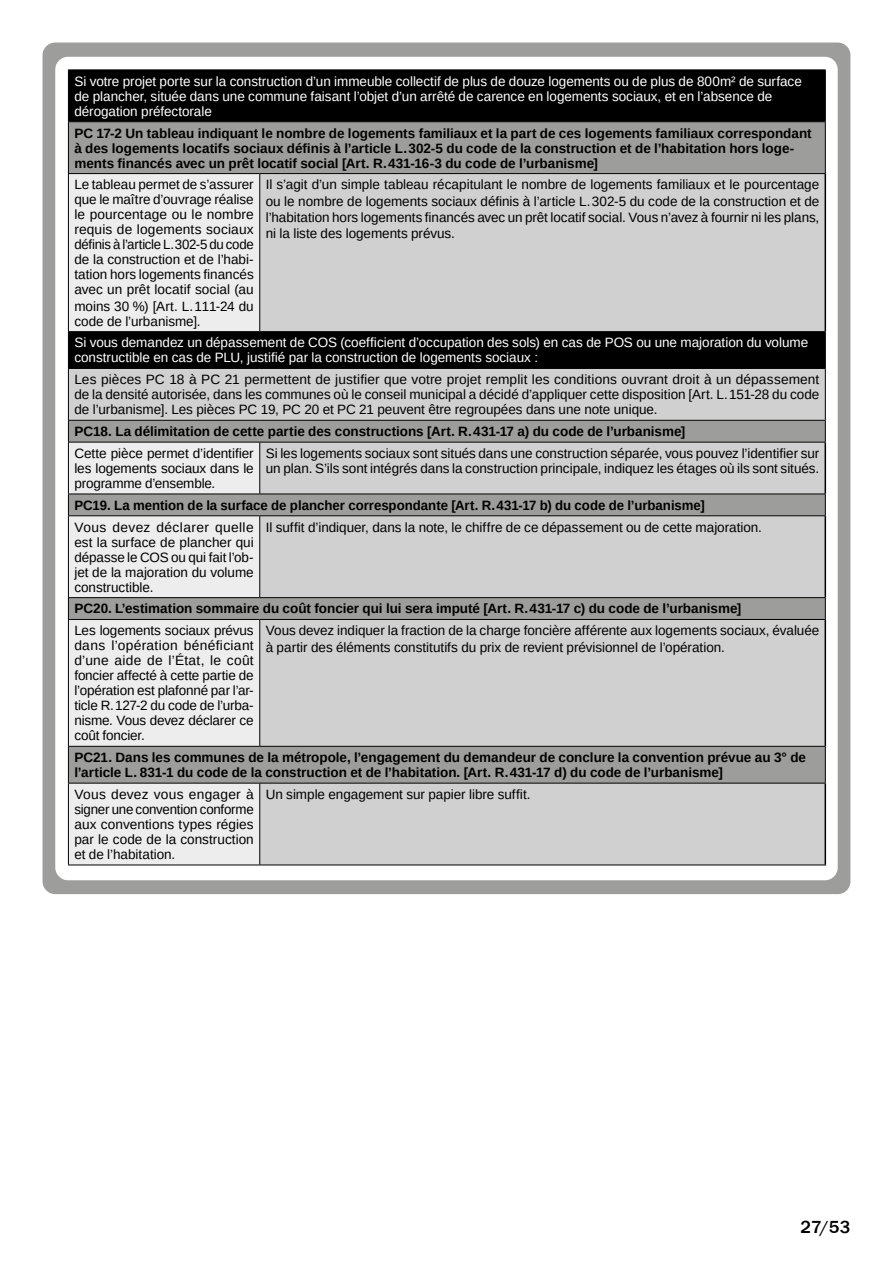
<style>
.page{position:relative;width:893px;height:1263px;background:#fff}
.page>*{position:absolute;margin:0;border:0;box-sizing:border-box;transform-origin:0 0}
.t1{font:500 18px "Franklin Gothic";color:#000}
.texte{font:13.5px/15px "Liberation Sans";letter-spacing:-.005em;color:#000;text-align:justify}
.titre_2{font:700 13.5px/15px "Liberation Sans";color:#000}
.texte-2{font:13.5px/15px "Liberation Sans";letter-spacing:-.005em;color:#fff}
</style>
<div class="page">
<div style="left:43px;top:43px;width:807px;height:851px;background:#9d9d9c;border-radius:13px"></div>
<div style="left:55px;top:57px;width:783px;height:823px;background:#fff;border-radius:13px"></div>
<div style="left:69px;top:71px;width:756px;height:50px;background:#000"></div>
<div style="left:69px;top:122px;width:756px;height:51px;background:#9d9d9c"></div>
<svg style="left:69px;top:174px;width:756px;height:691px;background:#c2c2c1"></svg>
<hr style="left:825px;top:174px;width:1px;height:157px;background:#000">
<hr style="left:825px;top:442px;width:1px;height:52px;background:#000">
<hr style="left:825px;top:516px;width:1px;height:81px;background:#000">
<hr style="left:825px;top:620px;width:1px;height:126px;background:#000">
<hr style="left:825px;top:783px;width:1px;height:82px;background:#000">
<hr style="left:68px;top:122px;width:1px;height:51px;background:#000">
<hr style="left:825px;top:122px;width:1px;height:51px;background:#000">
<hr style="left:825px;top:369px;width:1px;height:51px;background:#000">
<svg style="left:68px;top:421px;width:1px;height:21px"></svg>
<svg style="left:825px;top:421px;width:1px;height:21px"></svg>
<svg style="left:68px;top:495px;width:1px;height:20px"></svg>
<svg style="left:825px;top:495px;width:1px;height:20px"></svg>
<svg style="left:68px;top:598px;width:1px;height:21px"></svg>
<svg style="left:825px;top:598px;width:1px;height:21px"></svg>
<hr style="left:68px;top:747px;width:1px;height:36px;background:#000">
<hr style="left:825px;top:747px;width:1px;height:36px;background:#000">
<hr style="left:68px;top:70px;width:1px;height:51px;background:#000">
<hr style="left:825px;top:70px;width:1px;height:51px;background:#000">
<hr style="left:68px;top:121px;width:192px;height:1px;background:#000">
<hr style="left:260px;top:121px;width:566px;height:1px;background:#000">
<hr style="left:68px;top:332px;width:1px;height:36px;background:#000">
<hr style="left:825px;top:332px;width:1px;height:36px;background:#000">
<hr style="left:260px;top:173px;width:566px;height:1px;background:#000">
<hr style="left:260px;top:331px;width:566px;height:1px;background:#000">
<hr style="left:68px;top:368px;width:192px;height:1px;background:#000">
<hr style="left:68px;top:369px;width:1px;height:51px;background:#000">
<hr style="left:260px;top:368px;width:566px;height:1px;background:#000">
<hr style="left:68px;top:420px;width:192px;height:1px;background:#000">
<hr style="left:260px;top:420px;width:566px;height:1px;background:#000">
<hr style="left:260px;top:442px;width:566px;height:1px;background:#000">
<hr style="left:260px;top:494px;width:566px;height:1px;background:#000">
<hr style="left:260px;top:515px;width:566px;height:1px;background:#000">
<hr style="left:260px;top:597px;width:566px;height:1px;background:#000">
<hr style="left:260px;top:619px;width:566px;height:1px;background:#000">
<hr style="left:260px;top:746px;width:566px;height:1px;background:#000">
<hr style="left:260px;top:783px;width:566px;height:1px;background:#000">
<hr style="left:260px;top:865px;width:566px;height:1px;background:#000">
<hr style="left:68px;top:619px;width:192px;height:1px;background:#000">
<hr style="left:68px;top:620px;width:1px;height:126px;background:#000">
<hr style="left:259px;top:620px;width:1px;height:126px;background:#000">
<hr style="left:68px;top:746px;width:192px;height:1px;background:#000">
<hr style="left:68px;top:515px;width:192px;height:1px;background:#000">
<hr style="left:68px;top:516px;width:1px;height:81px;background:#000">
<hr style="left:259px;top:516px;width:1px;height:81px;background:#000">
<hr style="left:68px;top:597px;width:192px;height:1px;background:#000">
<hr style="left:68px;top:442px;width:192px;height:1px;background:#000">
<hr style="left:68px;top:442px;width:1px;height:52px;background:#000">
<hr style="left:259px;top:442px;width:1px;height:52px;background:#000">
<hr style="left:68px;top:494px;width:192px;height:1px;background:#000">
<hr style="left:68px;top:173px;width:192px;height:1px;background:#000">
<hr style="left:68px;top:174px;width:1px;height:157px;background:#000">
<hr style="left:259px;top:174px;width:1px;height:157px;background:#000">
<hr style="left:68px;top:331px;width:192px;height:1px;background:#000">
<hr style="left:68px;top:70px;width:192px;height:1px;background:#000">
<hr style="left:260px;top:70px;width:566px;height:1px;background:#000">
<hr style="left:68px;top:783px;width:192px;height:1px;background:#000">
<hr style="left:68px;top:783px;width:1px;height:82px;background:#000">
<hr style="left:259px;top:783px;width:1px;height:82px;background:#000">
<hr style="left:68px;top:865px;width:192px;height:1px;background:#000">
<p class="texte-2" style="left:74px;top:74px;width:729px">Si votre projet porte sur la construction d’un immeuble collectif de plus de douze logements ou de plus de 800m² de surface de plancher, située dans une commune faisant l’objet d’un arrêté de carence en logements sociaux, et en l’absence de dérogation préfectorale</p>
<p class="titre_2" style="left:74px;top:126px;width:739px">PC 17-2 Un tableau indiquant le nombre de logements familiaux et la part de ces logements familiaux correspondant à des logements locatifs sociaux définis à l’article L.302-5 du code de la construction et de l’habitation hors loge&shy;ments financés avec un prêt locatif social [Art. R.431-16-3 du code de l’urbanisme]</p>
<p class="texte" style="left:74px;top:177px;width:181px">Le tableau permet de s’assurer que le maître d’ouvrage réalise le pourcentage ou le nombre requis de logements sociaux définis à l’article L.302-5 du code de la construction et de l’habi&shy;tation hors logements financés avec un prêt locatif social (au moins 30 %) [Art. L.111-24 du code de l’urbanisme].</p>
<p class="texte" style="left:266px;top:177px;width:555px;line-height:16.2px">Il s’agit d’un simple tableau récapitulant le nombre de logements familiaux et le pourcentage ou le nombre de logements sociaux définis à l’article L.302-5 du code de la construction et de l’habitation hors logements financés avec un prêt locatif social. Vous n’avez à fournir ni les plans, ni la liste des logements prévus.</p>
<p class="texte-2" style="left:74px;top:335px;width:735px">Si vous demandez un dépassement de COS (coefficient d’occupation des sols) en cas de POS ou une majoration du volume constructible en cas de PLU, justifié par la construction de logements sociaux :</p>
<p class="texte" style="left:74px;top:372px;width:746px">Les pièces PC 18 à PC 21 permettent de justifier que votre projet remplit les conditions ouvrant droit à un dépassement de la densité autorisée, dans les communes où le conseil municipal a décidé d’appliquer cette disposition [Art. L.151-28 du code de l’urbanisme]. Les pièces PC 19, PC 20 et PC 21 peuvent être regroupées dans une note unique.</p>
<p class="titre_2" style="left:74px;top:424px;width:612px">PC18. La délimitation de cette partie des constructions [Art. R.431-17 a) du code de l’urbanisme]</p>
<p class="texte" style="left:74px;top:446px;width:181px">Cette pièce permet d’identifier les logements sociaux dans le programme d’ensemble.</p>
<p class="texte" style="left:266px;top:446px;width:555px">Si les logements sociaux sont situés dans une construction séparée, vous pouvez l’identifier sur un plan. S’ils sont intégrés dans la construction principale, indiquez les étages où ils sont situés.</p>
<p class="titre_2" style="left:74px;top:498px;width:632px">PC19. La mention de la surface de plancher correspondante [Art. R.431-17 b) du code de l’urbanisme]</p>
<p class="texte" style="left:74px;top:519px;width:181px">Vous devez déclarer quelle est la surface de plancher qui dépasse le COS ou qui fait l’ob&shy;jet de la majoration du volume constructible.</p>
<p class="texte" style="left:266px;top:519px;width:498px">Il suffit d’indiquer, dans la note, le chiffre de ce dépassement ou de cette majoration.</p>
<p class="titre_2" style="left:74px;top:601px;width:668px">PC20. L’estimation sommaire du coût foncier qui lui sera imputé [Art. R.431-17 c) du code de l’urbanisme]</p>
<p class="texte" style="left:74px;top:623px;width:181px">Les logements sociaux prévus dans l’opération bénéficiant d’une aide de l’État, le coût foncier affecté à cette partie de l’opération est plafonné par l’ar&shy;ticle R.127-2 du code de l’urba&shy;nisme. Vous devez déclarer ce coût foncier.</p>
<p class="texte" style="left:266px;top:623px;width:555px;line-height:16.2px">Vous devez indiquer la fraction de la charge foncière afférente aux logements sociaux, évaluée à partir des éléments constitutifs du prix de revient prévisionnel de l’opération.</p>
<p class="titre_2" style="left:74px;top:750px;width:733px">PC21. Dans les communes de la métropole, l’engagement du demandeur de conclure la convention prévue au 3° de l’article L. 831-1 du code de la construction et de l’habitation. [Art. R.431-17 d) du code de l’urbanisme]</p>
<p class="texte" style="left:74px;top:787px;width:181px">Vous devez vous engager à signer une convention conforme aux conventions types régies par le code de la construction et de l’habitation.</p>
<p class="texte" style="left:266px;top:787px;width:266px">Un simple engagement sur papier libre suffit.</p>
<h1 class="t1" style="left:800px;top:1216px;width:51px">27/53</h1>
</div>
